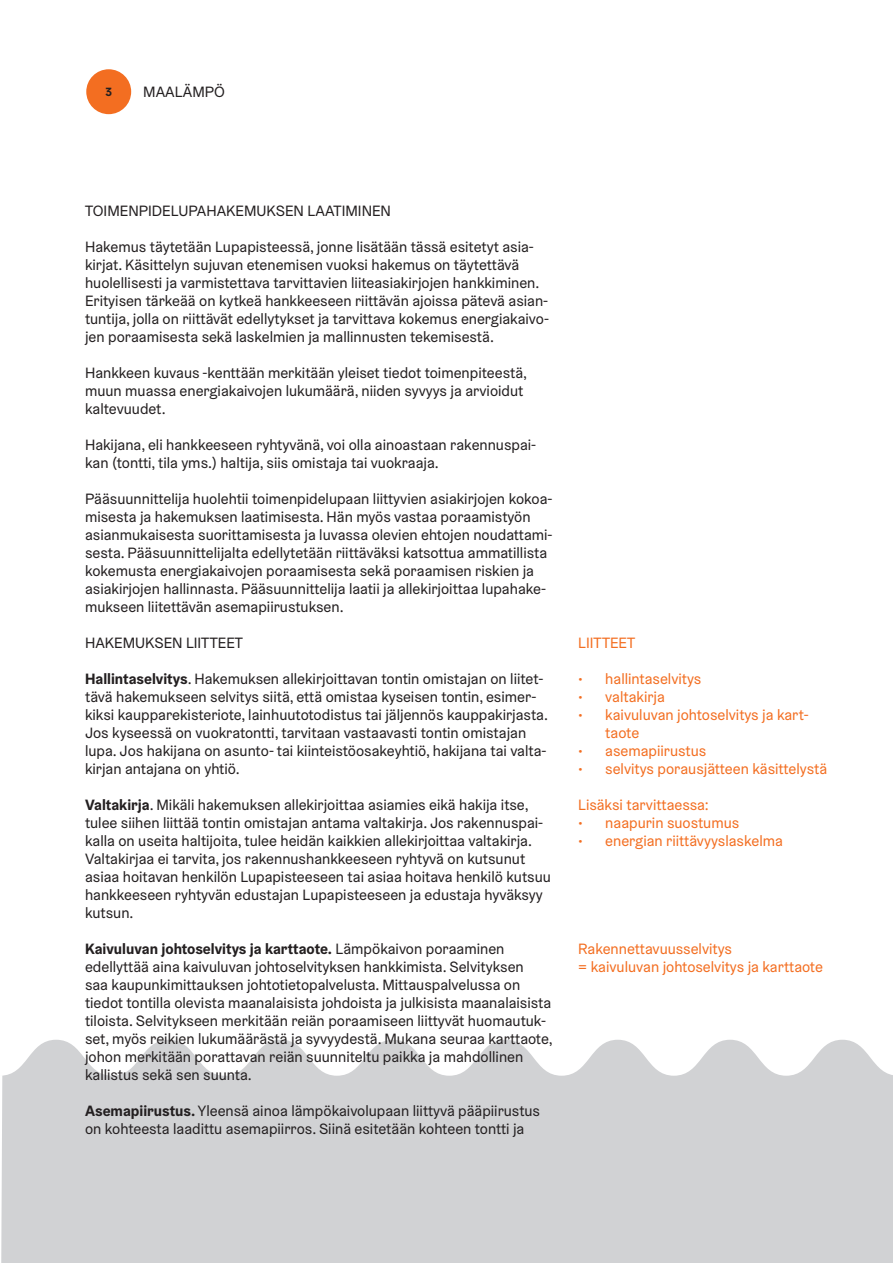
<style>
.page{position:relative;width:893px;height:1263px;background:#fff}
.page>*{position:absolute;margin:0;border:0;box-sizing:border-box;transform-origin:0 0}
.Leipis_Helsinki_Grts{font:15px/18px "Helsinki Grotesk";color:#231f20}
.Luettelo{font:15px/18px "Helsinki Grotesk";color:#f36e21}
.t1{font:700 12px "Helsinki Grotesk";color:#231f20}
.s1{font-weight:700}
</style>
<div class="page">
<svg style="left:1px;top:1040px;width:892px;height:223px;background:#d4d5d7"></svg>
<div style="left:86px;top:69px;width:45px;height:45px;background:#f36e21;border-radius:50%"></div>
<p class="t1" style="left:105px;top:84px;width:8px">3</p>
<p class="Leipis_Helsinki_Grts" style="left:143px;top:83px;width:83px">MAALÄMPÖ</p>
<p class="Leipis_Helsinki_Grts" style="left:85px;top:202px;width:307px">TOIMENPIDELUPAHAKEMUKSEN LAATIMINEN</p>
<p class="Leipis_Helsinki_Grts" style="left:85px;top:238px;width:466px">Hakemus täytetään Lupapisteessä, jonne lisätään tässä esitetyt asia&shy;kirjat. Käsittelyn sujuvan etenemisen vuoksi hakemus on täytettävä huolellisesti ja varmistettava tarvittavien liiteasiakirjojen hankkiminen.<br>Erityisen tärkeää on kytkeä hankkeeseen riittävän ajoissa pätevä asian&shy;tuntija, jolla on riittävät edellytykset ja tarvittava kokemus energiakaivo&shy;jen poraamisesta sekä laskelmien ja mallinnusten tekemisestä.</p>
<p class="Leipis_Helsinki_Grts" style="left:85px;top:364px;width:444px">Hankkeen kuvaus -kenttään merkitään yleiset tiedot toimenpiteestä, muun muassa energiakaivojen lukumäärä, niiden syvyys ja arvioidut kaltevuudet.</p>
<p class="Leipis_Helsinki_Grts" style="left:85px;top:436px;width:453px">Hakijana, eli hankkeeseen ryhtyvänä, voi olla ainoastaan rakennuspai&shy;kan (tontti, tila yms.) haltija, siis omistaja tai vuokraaja.</p>
<p class="Leipis_Helsinki_Grts" style="left:85px;top:490px;width:469px">Pääsuunnittelija huolehtii toimenpidelupaan liittyvien asiakirjojen kokoa&shy;misesta ja hakemuksen laatimisesta. Hän myös vastaa poraamistyön asianmukaisesta suorittamisesta ja luvassa olevien ehtojen noudattami&shy;sesta. Pääsuunnittelijalta edellytetään riittäväksi katsottua ammatillista kokemusta energiakaivojen poraamisesta sekä poraamisen riskien ja asiakirjojen hallinnasta. Pääsuunnittelija laatii ja allekirjoittaa lupahake&shy;mukseen liitettävän asemapiirustuksen.</p>
<p class="Leipis_Helsinki_Grts" style="left:85px;top:634px;width:159px">HAKEMUKSEN LIITTEET</p>
<p class="Leipis_Helsinki_Grts" style="left:85px;top:670px;width:464px"><span class="s1">Hallintaselvitys</span>. Hakemuksen allekirjoittavan tontin omistajan on liitet&shy;tävä hakemukseen selvitys siitä, että omistaa kyseisen tontin, esimer&shy;kiksi kaupparekisteriote, lainhuutotodistus tai jäljennös kauppakirjasta.<br>Jos kyseessä on vuokratontti, tarvitaan vastaavasti tontin omistajan lupa. Jos hakijana on asunto- tai kiinteistöosakeyhtiö, hakijana tai valta&shy;kirjan antajana on yhtiö.</p>
<p class="Leipis_Helsinki_Grts" style="left:85px;top:796px;width:467px"><span class="s1">Valtakirja</span>. Mikäli hakemuksen allekirjoittaa asiamies eikä hakija itse, tulee siihen liittää tontin omistajan antama valtakirja. Jos rakennuspai&shy;kalla on useita haltijoita, tulee heidän kaikkien allekirjoittaa valtakirja.<br>Valtakirjaa ei tarvita, jos rakennushankkeeseen ryhtyvä on kutsunut asiaa hoitavan henkilön Lupapisteeseen tai asiaa hoitava henkilö kutsuu hankkeeseen ryhtyvän edustajan Lupapisteeseen ja edustaja hyväksyy kutsun.</p>
<p class="Leipis_Helsinki_Grts" style="left:85px;top:940px;width:469px"><span class="s1">Kaivuluvan johtoselvitys ja karttaote.</span> Lämpökaivon poraaminen edellyttää aina kaivuluvan johtoselvityksen hankkimista. Selvityksen<br>saa kaupunkimittauksen johtotietopalvelusta. Mittauspalvelussa on tiedot tontilla olevista maanalaisista johdoista ja julkisista maanalaisista tiloista. Selvitykseen merkitään reiän poraamiseen liittyvät huomautuk&shy;set, myös reikien lukumäärästä ja syvyydestä. Mukana seuraa karttaote, johon merkitään porattavan reiän suunniteltu paikka ja mahdollinen kallistus sekä sen suunta.</p>
<p class="Leipis_Helsinki_Grts" style="left:85px;top:1102px;width:457px"><span class="s1">Asemapiirustus.</span> Yleensä ainoa lämpökaivolupaan liittyvä pääpiirustus on kohteesta laadittu asemapiirros. Siinä esitetään kohteen tontti ja</p>
<p class="Luettelo" style="left:578px;top:634px;width:58px">LIITTEET</p>
<p class="Luettelo" style="left:578px;top:670px;width:125px">• hallintaselvitys</p>
<p class="Luettelo" style="left:578px;top:688px;width:88px">• valtakirja</p>
<p class="Luettelo" style="left:605px;top:706px;width:205px;text-indent:-27px">• kaivuluvan johtoselvitys ja kart&shy;taote</p>
<p class="Luettelo" style="left:578px;top:742px;width:130px">• asemapiirustus</p>
<p class="Luettelo" style="left:578px;top:760px;width:250px">• selvitys porausjätteen käsittelystä</p>
<p class="Luettelo" style="left:578px;top:796px;width:132px">Lisäksi tarvittaessa:</p>
<p class="Luettelo" style="left:578px;top:814px;width:162px">• naapurin suostumus</p>
<p class="Luettelo" style="left:578px;top:832px;width:206px">• energian riittävyyslaskelma</p>
<p class="Luettelo" style="left:578px;top:940px;width:155px">Rakennettavuusselvitys</p>
<p class="Luettelo" style="left:578px;top:958px;width:246px">= kaivuluvan johtoselvitys ja karttaote</p>
</div>
